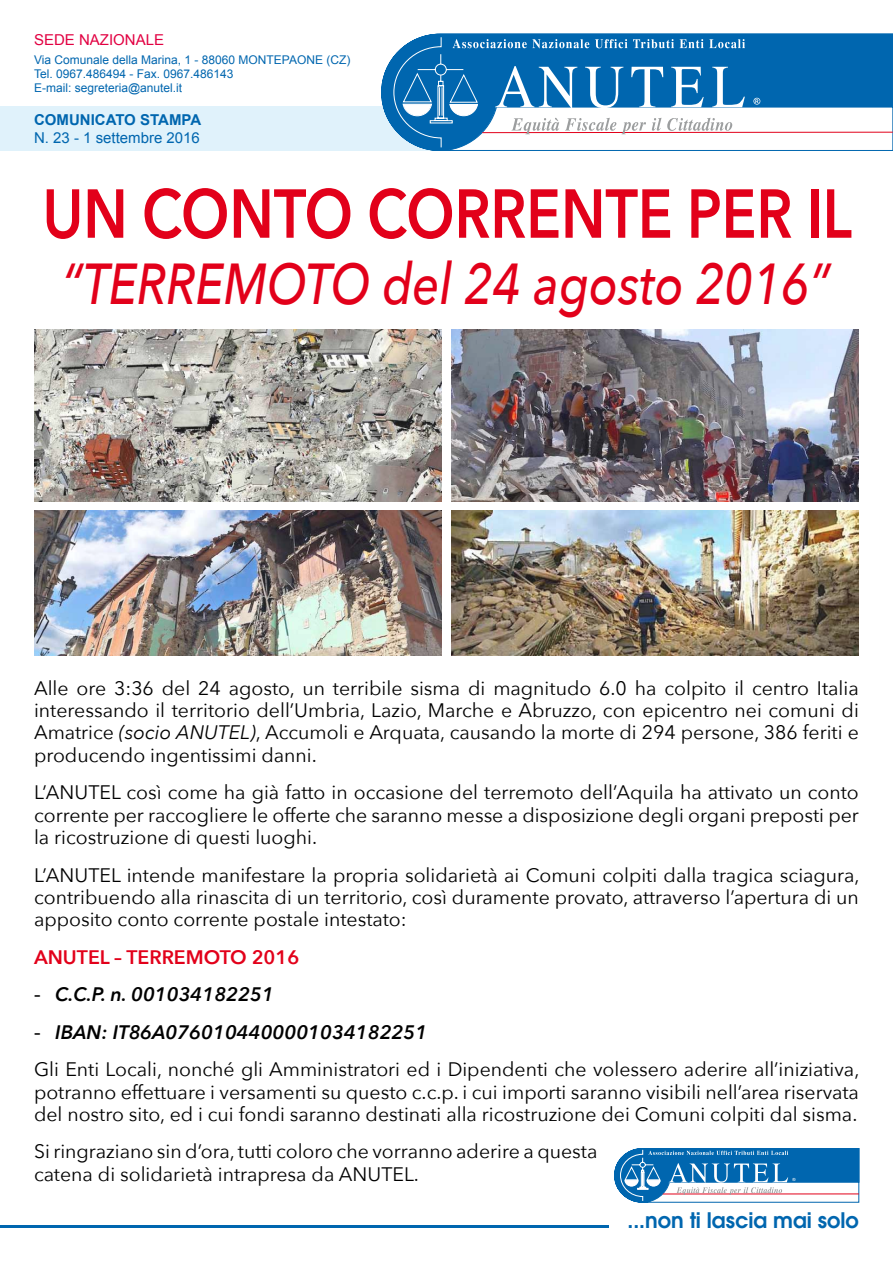
<style>
.page{position:relative;width:893px;height:1263px;background:#fff}
.page>*{position:absolute;margin:0;border:0;box-sizing:border-box;transform-origin:0 0}
.t1{font:600 68.4px "Avenir Next";color:#e2001a;scale:.83 1}
.t2{font:italic 500 57.6px "Avenir Next";color:#e2001a;scale:.83 1}
.t3{font:600 21px "Avant Garde";color:#0066af}
.t4{font:19.5px/22.4px "Avenir Next";color:#000;text-align:justify}
.t5{font:italic 600 19.5px "Avenir Next";color:#000}
.t6{font:600 19.5px "Avenir Next";color:#e2001a}
.t7{font:15px "Arial";color:#0066af}
.t8{font:700 15px "Arial";color:#0066af}
.t9{font:15px "Arial";color:#e20042}
.t10{font:12px/14.4px "Arial";color:#0066af}
.s1{font-style:italic}
.s2{font-family:"Arial";font-weight:400;font-style:normal}
.s3{font-family:"Arial"}
.s4{font-weight:600;font-style:italic}
</style>
<div class="page">
<div style="left:0;top:106px;width:463px;height:45px;background:#e0f2fb"></div>
<svg style="left:382px;top:34px;width:511px;height:117px;fill:#0569b0"></svg>
<svg style="left:393px;top:36px;width:500px;height:112px"></svg>
<svg style="left:614px;top:1148px;width:245px;height:54px"></svg>
<hr style="left:0;top:1225px;width:609px;height:3px;background:#0066af">
<img style="left:34px;top:330px;width:407px;height:172px">
<img style="left:452px;top:511px;width:407px;height:144px">
<img style="left:452px;top:330px;width:407px;height:172px">
<img style="left:34px;top:511px;width:407px;height:144px">
<p class="t9" style="left:34px;top:30px;width:132px">SEDE NAZIONALE</p>
<p class="t10" style="left:34px;top:52px;width:318px">Via Comunale della Marina, 1 - 88060 MONTEPAONE (CZ)<br>Tel. 0967.486494 - Fax. 0967.486143<br>E-mail: segreteria@anutel.it</p>
<p class="t8" style="left:34px;top:110px;width:169px">COMUNICATO STAMPA</p>
<p class="t7" style="left:34px;top:128px;width:167px">N. 23 - 1 settembre 2016</p>
<h1 class="t1" style="left:43px;top:155px;width:976px">UN CONTO CORRENTE PER IL</h1>
<h2 class="t2" style="left:62px;top:235px;width:927px">“TERREMOTO del 24 agosto 2016”</h2>
<p class="t4" style="left:34px;top:676px;width:826px">Alle ore 3:36 del 24 agosto, un terribile sisma di magnitudo 6.0 ha colpito il centro Italia interessando il territorio dell’Umbria, Lazio, Marche e Abruzzo, con epicentro nei comuni di Amatrice <span class="s1">(socio ANUTEL)</span>, Accumoli e Arquata, causando la morte di 294 persone, 386 feriti e producendo ingentissimi danni.</p>
<p class="t4" style="left:34px;top:780px;width:826px">L’ANUTEL così come ha già fatto in occasione del terremoto dell’Aquila ha attivato un conto corrente per raccogliere le offerte che saranno messe a disposizione degli organi preposti per la ricostruzione di questi luoghi.</p>
<p class="t4" style="left:34px;top:863px;width:827px">L’ANUTEL intende manifestare la propria solidarietà ai Comuni colpiti dalla tragica sciagura, contribuendo alla rinascita di un territorio, così duramente provato, attraverso l’apertura di un apposito conto corrente postale intestato:</p>
<p class="t6" style="left:34px;top:940px;width:267px">ANUTEL – TERREMOTO 2016</p>
<p class="t5" style="left:34px;top:978px;width:241px"><span class="s2">-</span> C.C.P. n. 001034182251</p>
<p class="t4" style="left:34px;top:1012px;width:827px;line-height:37.3px"><span class="s3">-</span> <span class="s4">IBAN: IT86A0760104400001034182251<br></span>Gli Enti Locali, nonché gli Amministratori ed i Dipendenti che volessero aderire all’iniziativa,</p>
<p class="t4" style="left:34px;top:1080px;width:826px">potranno effettuare i versamenti su questo c.c.p. i cui importi saranno visibili nell’area riservata del nostro sito, ed i cui fondi saranno destinati alla ricostruzione dei Comuni colpiti dal sisma.</p>
<p class="t4" style="left:34px;top:1139px;width:565px">Si ringraziano sin d’ora, tutti coloro che vorranno aderire a questa catena di solidarietà intrapresa da ANUTEL.</p>
<p class="t3" style="left:627px;top:1206px;width:233px">...non ti lascia mai solo</p>
</div>
